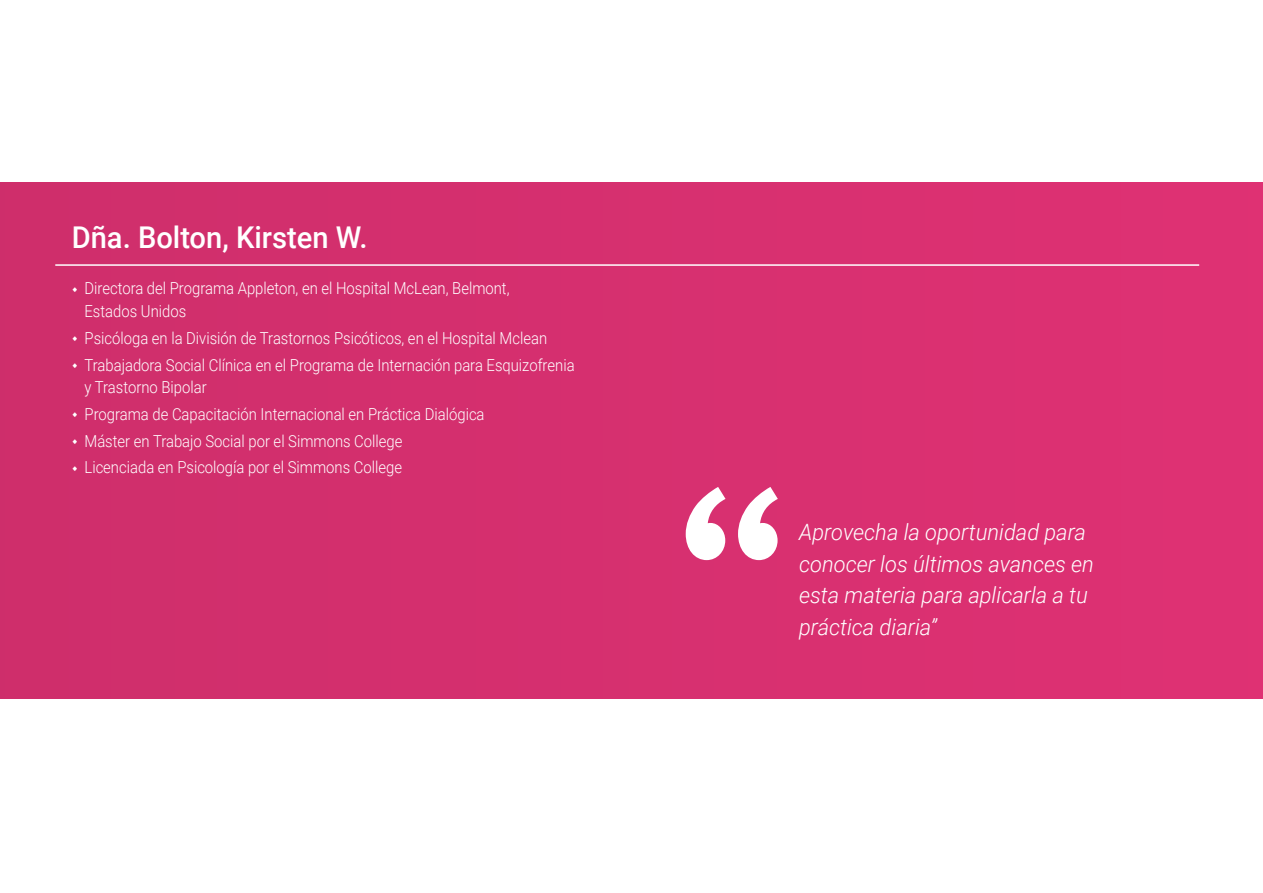
<style>
.page{position:relative;width:1263px;height:893px;background:#fff}
.page>*{position:absolute;margin:0;border:0;box-sizing:border-box;transform-origin:0 0}
.t1{font:500 30px "Roboto";color:#fff}
.t2{font:italic 300 22.5px/31.5px "Roboto";color:#fff}
.t3{font:300 16.5px/26.7px "Roboto";color:#fff;scale:.9 1}
</style>
<div class="page">
<div style="left:0;top:182px;width:1263px;height:516px;background:#d6306f"></div>
<hr style="left:55px;top:264px;width:1144px;height:2px;background:#fff">
<svg style="left:686px;top:487px;width:92px;height:73px"></svg>
<h1 class="t1" style="left:72px;top:216px;width:297px">Dña. Bolton, Kirsten W.</h1>
<p class="t3" style="left:85px;top:277px;width:474px;line-height:22.5px">Directora del Programa Appleton, en el Hospital McLean, Belmont,<br>Estados Unidos</p>
<p class="t3" style="left:85px;top:324px;width:546px">Psicóloga en la División de Trastornos Psicóticos, en el Hospital Mclean<br>Trabajadora Social Clínica en el Programa de Internación para Esquizofrenia</p>
<p class="t3" style="left:85px;top:373px;width:446px">y Trastorno Bipolar<br>Programa de Capacitación Internacional en Práctica Dialógica Máster en Trabajo Social por el Simmons College<br>Licenciada en Psicología por el Simmons College</p>
<h2 class="t2" style="left:799px;top:516px;width:296px">Aprovecha la oportunidad para conocer los últimos avances en esta materia para aplicarla a tu práctica diaria”</h2>
</div>
